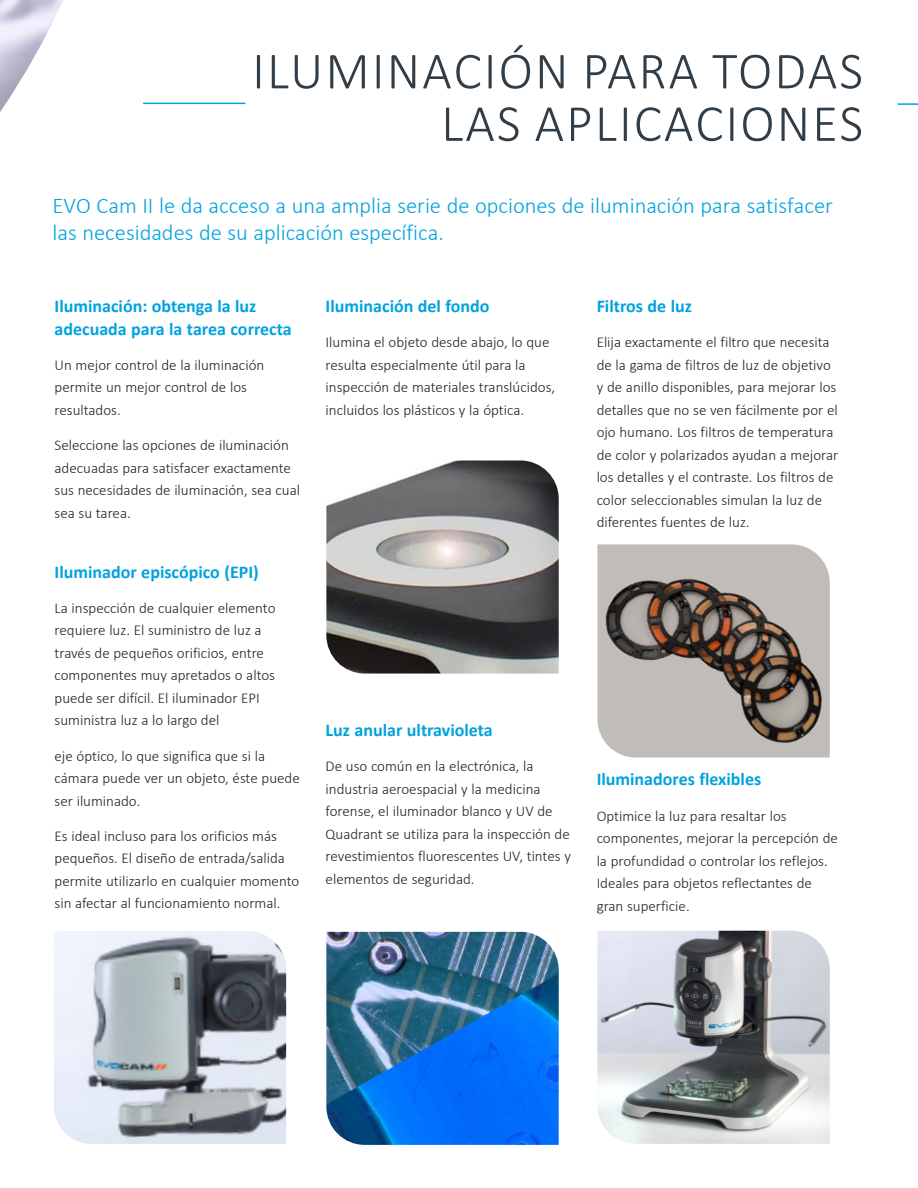
<style>
.page{position:relative;width:918px;height:1188px;background:#fff}
.page>*{position:absolute;margin:0;border:0;box-sizing:border-box;transform-origin:0 0}
.t1{font:300 52.5px/52.5px "Calibri";letter-spacing:.04em;color:#313e48;text-align:right}
.t2{font:300 22.5px/27px "Calibri";color:#00a2df}
.t3{font:700 18px/22.5px "Calibri";color:#00a2df}
.t4{font:300 15px/22.5px "Calibri";color:#231f20}
</style>
<div class="page">
<img style="left:0;top:0;width:63px;height:112px">
<hr style="left:898px;top:103px;width:20px;height:2px;background:#00a2df">
<img style="left:54px;top:931px;width:232px;height:213px">
<img style="left:326px;top:461px;width:233px;height:213px">
<img style="left:326px;top:932px;width:233px;height:213px">
<img style="left:597px;top:544px;width:233px;height:214px">
<img style="left:597px;top:931px;width:233px;height:213px">
<hr style="left:143px;top:103px;width:102px;height:1px;background:#00a2df">
<h1 class="t1" style="left:252px;top:44px;width:613px">ILUMINACIÓN PARA TODAS<br>LAS APLICACIONES</h1>
<h2 class="t2" style="left:53px;top:192px;width:782px">EVO Cam II le da acceso a una amplia serie de opciones de iluminación para satisfacer las necesidades de su aplicación específica.</h2>
<p class="t3" style="left:55px;top:295px;width:239px">Iluminación: obtenga la luz adecuada para la tarea correcta</p>
<p class="t4" style="left:55px;top:354px;width:211px">Un mejor control de la iluminación permite un mejor control de los resultados.</p>
<p class="t4" style="left:55px;top:434px;width:247px">Seleccione las opciones de iluminación adecuadas para satisfacer exactamente sus necesidades de iluminación, sea cual sea su tarea.</p>
<p class="t3" style="left:55px;top:560px;width:206px">Iluminador episcópico (EPI)</p>
<p class="t4" style="left:55px;top:597px;width:222px">La inspección de cualquier elemento requiere luz. El suministro de luz a través de pequeños orificios, entre componentes muy apretados o altos puede ser difícil. El iluminador EPI suministra luz a lo largo del</p>
<p class="t4" style="left:55px;top:744px;width:247px">eje óptico, lo que significa que si la cámara puede ver un objeto, éste puede ser iluminado.</p>
<p class="t4" style="left:55px;top:825px;width:246px">Es ideal incluso para los orificios más pequeños. El diseño de entrada/salida permite utilizarlo en cualquier momento sin afectar al funcionamiento normal.</p>
<p class="t3" style="left:326px;top:295px;width:166px">Iluminación del fondo</p>
<p class="t4" style="left:326px;top:331px;width:231px">Ilumina el objeto desde abajo, lo que resulta especialmente útil para la inspección de materiales translúcidos, incluidos los plásticos y la óptica.</p>
<p class="t3" style="left:597px;top:295px;width:97px">Filtros de luz</p>
<p class="t4" style="left:597px;top:331px;width:243px">Elija exactamente el filtro que necesita de la gama de filtros de luz de objetivo y de anillo disponibles, para mejorar los detalles que no se ven fácilmente por el ojo humano. Los filtros de temperatura de color y polarizados ayudan a mejorar los detalles y el contraste. Los filtros de color seleccionables simulan la luz de diferentes fuentes de luz.</p>
<p class="t3" style="left:326px;top:719px;width:169px">Luz anular ultravioleta</p>
<p class="t4" style="left:326px;top:755px;width:247px">De uso común en la electrónica, la industria aeroespacial y la medicina forense, el iluminador blanco y UV de Quadrant se utiliza para la inspección de revestimientos fluorescentes UV, tintes y elementos de seguridad.</p>
<p class="t3" style="left:597px;top:768px;width:166px">Iluminadores flexibles</p>
<p class="t4" style="left:597px;top:804px;width:243px">Optimice la luz para resaltar los componentes, mejorar la percepción de la profundidad o controlar los reflejos.<br>Ideales para objetos reflectantes de gran superficie.</p>
</div>
